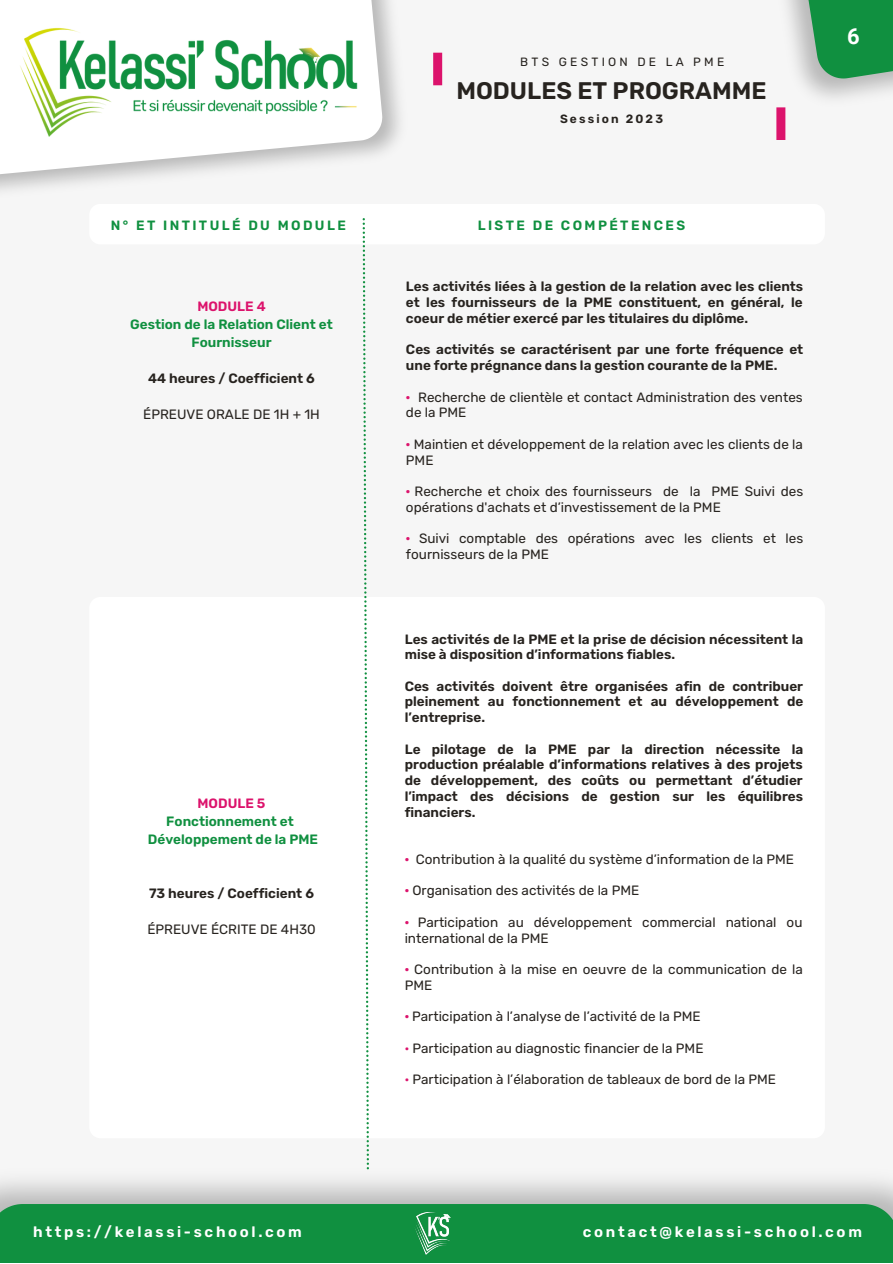
<style>
.page{position:relative;width:893px;height:1264px;background:#fff}
.page>*{position:absolute;margin:0;border:0;box-sizing:border-box;transform-origin:0 0}
.t1{font:600 24px "Rubik";color:#27231f}
.t2{font:700 21.9px "Roboto";color:#fff}
.t3{font:600 15px "Rubik";letter-spacing:.18em;color:#fff}
.t4{font:600 13.5px/15.8px "Rubik";color:#27231f;text-align:justify}
.t5{font:13.5px/15.8px "Rubik";color:#27231f}
.t6{font:600 13.5px "Rubik";color:#109040}
.t7{font:600 13.5px "Rubik";letter-spacing:.18em;color:#109040}
.t8{font:600 13.5px "Rubik";color:#dc136c}
.t9{font:12px "Rubik";letter-spacing:.275em;color:#27231f}
.t10{font:600 12px "Rubik";letter-spacing:.18em;color:#27231f}
.s1{font-weight:600;color:#dc136c}
.s2{color:#dc136c}
</style>
<div class="page">
<div style="left:0;top:0;width:892px;height:1262px;background:#f6f6f6"></div>
<svg style="left:782px;top:0;width:110px;height:82px;background:#58aa77"></svg>
<svg style="left:0;top:0;width:384px;height:195px"></svg>
<img style="left:5px;top:6px;width:367px;height:140px">
<div style="left:0;top:1203px;width:892px;height:59px;background:#109040"></div>
<img style="left:406px;top:1206px;width:54px;height:51px">
<div style="left:89px;top:204px;width:735px;height:40px;background:#fff;border-radius:11px"></div>
<div style="left:89px;top:597px;width:735px;height:541px;background:#fff;border-radius:11px"></div>
<svg style="left:362px;top:218px;width:7px;height:951px"></svg>
<div style="left:433px;top:53px;width:9px;height:32px;background:#dc136c"></div>
<div style="left:776px;top:107px;width:9px;height:33px;background:#dc136c"></div>
<p class="t9" style="left:520px;top:55px;width:205px">BTS GESTION DE LA PME</p>
<p class="t1" style="left:456px;top:77px;width:311px">MODULES ET PROGRAMME</p>
<p class="t10" style="left:560px;top:112px;width:105px">Session 2023</p>
<p class="t7" style="left:111px;top:217px;width:236px">N° ET INTITULÉ DU MODULE</p>
<p class="t7" style="left:477px;top:217px;width:209px">LISTE DE COMPÉTENCES</p>
<p class="t8" style="left:197px;top:298px;width:70px">MODULE 4</p>
<p class="t6" style="left:130px;top:316px;width:204px">Gestion de la Relation Client et</p>
<p class="t6" style="left:191px;top:334px;width:82px">Fournisseur</p>
<p class="t4" style="left:148px;top:370px;width:168px">44 heures / Coefficient 6</p>
<p class="t5" style="left:143px;top:406px;width:178px">ÉPREUVE ORALE DE 1H + 1H</p>
<p class="t8" style="left:197px;top:795px;width:69px">MODULE 5</p>
<p class="t6" style="left:166px;top:813px;width:129px">Fonctionnement et</p>
<p class="t6" style="left:148px;top:831px;width:172px">Développement de la PME</p>
<p class="t4" style="left:149px;top:885px;width:166px">73 heures / Coefficient 6</p>
<p class="t5" style="left:147px;top:921px;width:170px">ÉPREUVE ÉCRITE DE 4H30</p>
<p class="t4" style="left:406px;top:279px;width:399px">Les activités liées à la gestion de la relation avec les clients et les fournisseurs de la PME constituent, en général, le coeur de métier exercé par les titulaires du diplôme.</p>
<p class="t4" style="left:406px;top:342px;width:399px">Ces activités se caractérisent par une forte fréquence et une forte prégnance dans la gestion courante de la PME.</p>
<p class="t5" style="left:406px;top:389px;width:398px"><span class="s1">·</span> Recherche de clientèle et contact Administration des ventes de la PME</p>
<p class="t5" style="left:406px;top:436px;width:398px"><span class="s1">·</span> Maintien et développement de la relation avec les clients de la<br>PME</p>
<p class="t5" style="left:406px;top:483px;width:399px"><span class="s1">·</span> Recherche et choix des fournisseurs de la PME Suivi des opérations d'achats et d’investissement de la PME</p>
<p class="t5" style="left:406px;top:530px;width:399px"><span class="s1">·</span> Suivi comptable des opérations avec les clients et les fournisseurs de la PME</p>
<p class="t4" style="left:404px;top:631px;width:400px">Les activités de la PME et la prise de décision nécessitent la mise à disposition d’informations fiables.</p>
<p class="t4" style="left:404px;top:678px;width:400px">Ces activités doivent être organisées afin de contribuer pleinement au fonctionnement et au développement de l’entreprise.</p>
<p class="t4" style="left:404px;top:741px;width:400px">Le pilotage de la PME par la direction nécessite la production préalable d’informations relatives à des projets de développement, des coûts ou permettant d’étudier l’impact des décisions de gestion sur les équilibres financiers.</p>
<p class="t5" style="left:404px;top:851px;width:391px"><span class="s1">·</span> Contribution à la qualité du système d’information de la PME</p>
<p class="t5" style="left:404px;top:882px;width:236px"><span class="s1">·</span> Organisation des activités de la PME</p>
<p class="t5" style="left:404px;top:914px;width:399px"><span class="s1">·</span> Participation au développement commercial national ou international de la PME</p>
<p class="t5" style="left:404px;top:961px;width:400px"><span class="s1">·</span> Contribution à la mise en oeuvre de la communication de la<br>PME</p>
<p class="t5" style="left:404px;top:1008px;width:297px"><span class="s1">·</span> Participation à l’analyse de l’activité de la PME</p>
<p class="t5" style="left:404px;top:1040px;width:300px"><span class="s2">·</span> Participation au diagnostic financier de la PME</p>
<p class="t5" style="left:404px;top:1071px;width:373px"><span class="s2">·</span> Participation à l’élaboration de tableaux de bord de la PME</p>
<p class="t2" style="left:847px;top:24px;width:14px">6</p>
<p class="t3" style="left:33px;top:1223px;width:270px">https://kelassi-school.com</p>
<p class="t3" style="left:583px;top:1223px;width:280px">contact@kelassi-school.com</p>
</div>
